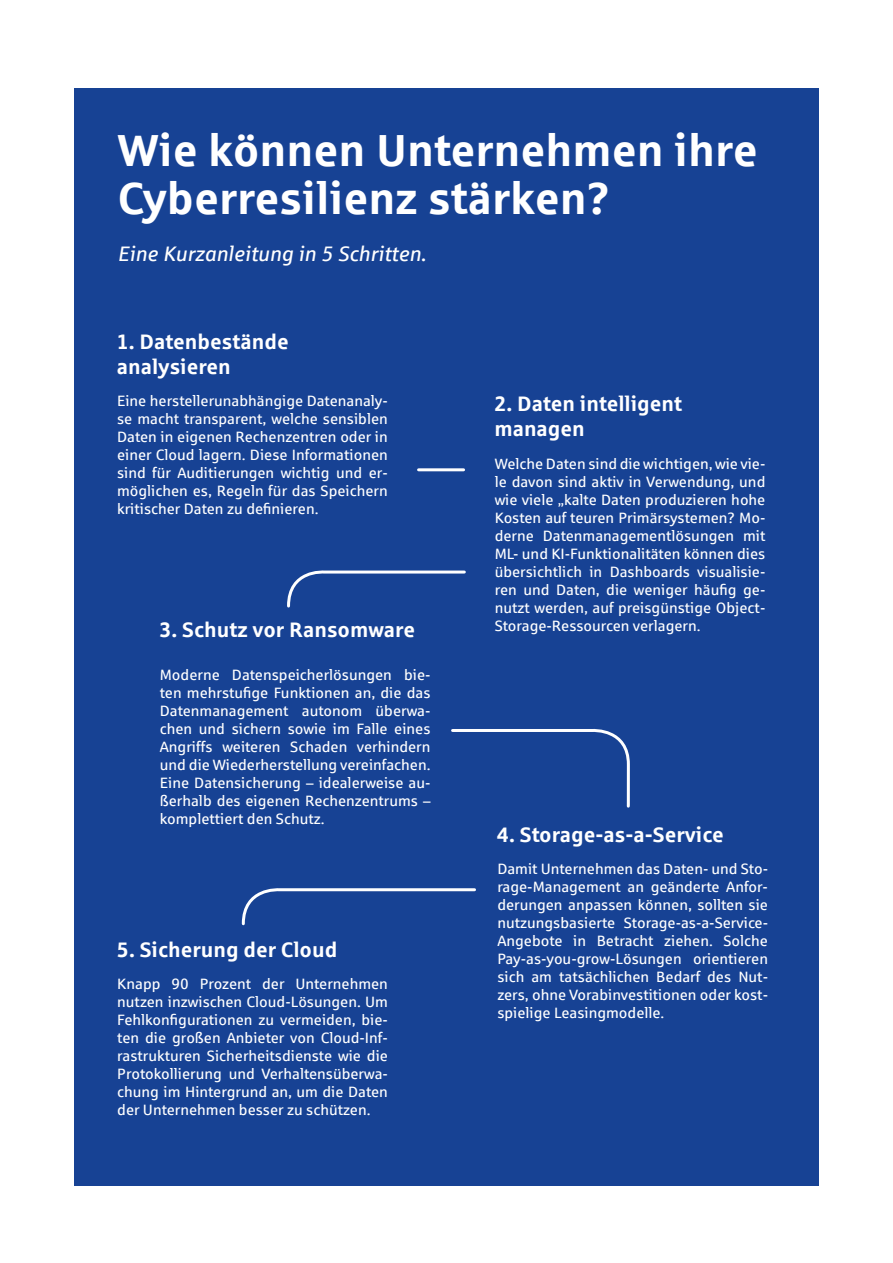
<style>
.page{position:relative;width:893px;height:1263px;background:#fff}
.page>*{position:absolute;margin:0;border:0;box-sizing:border-box;transform-origin:0 0}
.t1{font:700 45px/48px "Sparkasse Rg";color:#fff}
.t2{font:700 21px/25.2px "Sparkasse Rg";color:#fff}
.t3{font:italic 21px "Sparkasse Rg";color:#fff}
.t4{font:15px/18px "Sparkasse Rg";color:#fff;text-align:justify}
</style>
<div class="page">
<div style="left:74px;top:89px;width:745px;height:1097px;background:#174294"></div>
<hr style="left:419px;top:468px;width:45px;height:3px;background:#fff">
<svg style="left:287px;top:570px;width:179px;height:38px"></svg>
<svg style="left:451px;top:729px;width:179px;height:79px"></svg>
<svg style="left:241px;top:888px;width:235px;height:38px"></svg>
<h1 class="t1" style="left:118px;top:124px;width:642px">Wie können Unternehmen ihre<br>Cyberresilienz stärken?</h1>
<h2 class="t3" style="left:118px;top:241px;width:310px">Eine Kurzanleitung in 5 Schritten.</h2>
<h2 class="t2" style="left:117px;top:328px;width:173px">1. Datenbestände analysieren</h2>
<p class="t4" style="left:117px;top:392px;width:272px">Eine herstellerunabhängige Datenanaly&shy;se macht transparent, welche sensiblen Daten in eigenen Rechenzentren oder in einer Cloud lagern. Diese Informationen sind für Auditierungen wichtig und er&shy;möglichen es, Regeln für das Speichern kritischer Daten zu definieren.</p>
<h2 class="t2" style="left:494px;top:390px;width:189px">2. Daten intelligent managen</h2>
<p class="t4" style="left:495px;top:454px;width:272px">Welche Daten sind die wichtigen, wie vie&shy;le davon sind aktiv in Verwendung, und wie viele „kalte Daten produzieren hohe Kosten auf teuren Primärsystemen? Mo&shy;derne Datenmanagementlösungen mit ML- und KI-Funktionalitäten können dies übersichtlich in Dashboards visualisie&shy;ren und Daten, die weniger häufig ge&shy;nutzt werden, auf preisgünstige Object-</p>
<h2 class="t2" style="left:159px;top:616px;width:257px">3. Schutz vor Ransomware</h2>
<p class="t4" style="left:495px;top:616px;width:207px">Storage-Ressourcen verlagern.</p>
<p class="t4" style="left:160px;top:665px;width:272px">Moderne Datenspeicherlösungen bie&shy;ten mehrstufige Funktionen an, die das Datenmanagement autonom überwa&shy;chen und sichern sowie im Falle eines Angriffs weiteren Schaden verhindern und die Wiederherstellung vereinfachen.<br>Eine Datensicherung – idealerweise au&shy;ßerhalb des eigenen Rechenzentrums – komplettiert den Schutz.</p>
<h2 class="t2" style="left:497px;top:821px;width:228px">4. Storage-as-a-Service</h2>
<p class="t4" style="left:497px;top:859px;width:272px">Damit Unternehmen das Daten- und Sto&shy;rage-Management an geänderte Anfor&shy;derungen anpassen können, sollten sie nutzungsbasierte Storage-as-a-Service-Angebote in Betracht ziehen. Solche Pay-as-you-grow-Lösungen orientieren sich am tatsächlichen Bedarf des Nut&shy;zers, ohne Vorabinvestitionen oder kost&shy;spielige Leasingmodelle.</p>
<h2 class="t2" style="left:117px;top:936px;width:222px">5. Sicherung der Cloud</h2>
<p class="t4" style="left:117px;top:974px;width:272px">Knapp 90 Prozent der Unternehmen nutzen inzwischen Cloud-Lösungen. Um Fehlkonfigurationen zu vermeiden, bie&shy;ten die großen Anbieter von Cloud-Inf&shy;rastrukturen Sicherheitsdienste wie die Protokollierung und Verhaltensüberwa&shy;chung im Hintergrund an, um die Daten der Unternehmen besser zu schützen.</p>
</div>
